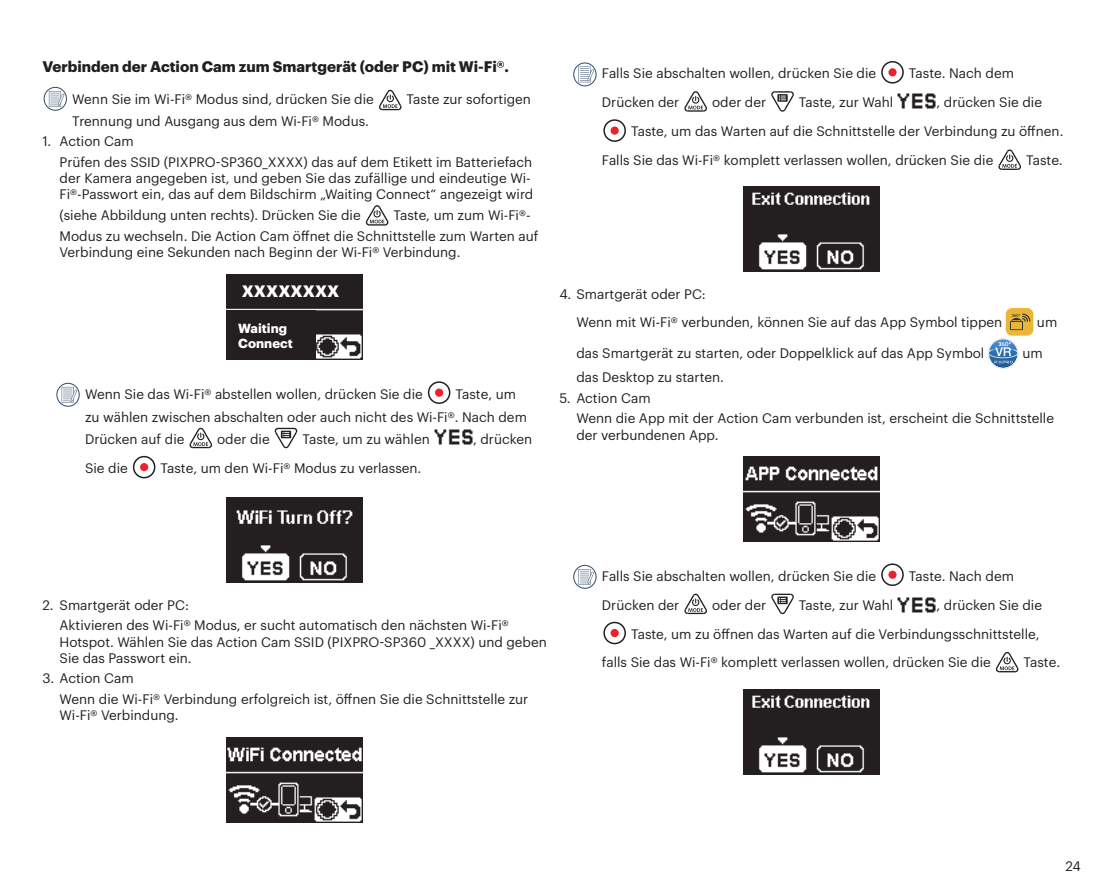
<style>
.page{position:relative;width:1106px;height:889px;background:#fff}
.page>*{position:absolute;margin:0;border:0;box-sizing:border-box;transform-origin:0 0}
.t1{font:700 16.2px "Graphik";color:#fff}
.t2{font:700 15px "Graphik";color:#231f20}
.t3{font:13.5px/20.4px "Graphik";color:#231f20}
.t4{font:700 12.9px/15.6px "Graphik";color:#fff}
</style>
<div class="page">
<svg style="left:44px;top:87px;width:23px;height:24px"></svg>
<svg style="left:379px;top:89px;width:23px;height:22px"></svg>
<svg style="left:365px;top:205px;width:24px;height:21px"></svg>
<img style="left:227px;top:275px;width:135px;height:85px">
<img style="left:227px;top:279px;width:135px;height:27px">
<div style="left:227px;top:311px;width:88px;height:49px;background:#231f20"></div>
<div style="left:233px;top:318px;width:71px;height:34px;background:#231f20"></div>
<div style="left:235px;top:279px;width:101px;height:23px;background:#231f20"></div>
<svg style="left:56px;top:383px;width:24px;height:24px"></svg>
<div style="left:428px;top:381px;width:22px;height:23px;border:1px solid #231f20;border-radius:50%"></div>
<div style="left:435px;top:388px;width:8px;height:9px;background:#ee2028;border-radius:50%"></div>
<svg style="left:189px;top:427px;width:23px;height:22px"></svg>
<svg style="left:274px;top:427px;width:24px;height:22px"></svg>
<img style="left:434px;top:429px;width:39px;height:16px">
<div style="left:133px;top:456px;width:22px;height:22px;border:1px solid #231f20;border-radius:50%"></div>
<div style="left:140px;top:463px;width:8px;height:8px;background:#ee2028;border-radius:50%"></div>
<img style="left:227px;top:497px;width:135px;height:85px">
<img style="left:227px;top:737px;width:135px;height:85px">
<svg style="left:573px;top:62px;width:23px;height:24px"></svg>
<div style="left:881px;top:61px;width:22px;height:23px;border:1px solid #231f20;border-radius:50%"></div>
<div style="left:888px;top:68px;width:8px;height:8px;background:#ee2028;border-radius:50%"></div>
<svg style="left:684px;top:91px;width:23px;height:21px"></svg>
<svg style="left:771px;top:91px;width:23px;height:21px"></svg>
<img style="left:897px;top:93px;width:39px;height:16px">
<div style="left:603px;top:119px;width:23px;height:23px;border:1px solid #231f20;border-radius:50%"></div>
<div style="left:610px;top:126px;width:8px;height:9px;background:#ee2028;border-radius:50%"></div>
<svg style="left:998px;top:149px;width:23px;height:21px"></svg>
<img style="left:743px;top:187px;width:136px;height:85px">
<div style="left:1005px;top:308px;width:28px;height:28px;background:#ebb636;border-radius:6px"></div>
<svg style="left:1010px;top:313px;width:20px;height:17px"></svg>
<svg style="left:988px;top:338px;width:31px;height:30px"></svg>
<img style="left:743px;top:457px;width:136px;height:85px">
<svg style="left:573px;top:565px;width:23px;height:24px"></svg>
<div style="left:881px;top:563px;width:22px;height:23px;border:1px solid #231f20;border-radius:50%"></div>
<div style="left:888px;top:570px;width:8px;height:9px;background:#ee2028;border-radius:50%"></div>
<svg style="left:684px;top:593px;width:23px;height:22px"></svg>
<svg style="left:771px;top:593px;width:23px;height:22px"></svg>
<img style="left:897px;top:597px;width:39px;height:16px">
<div style="left:603px;top:622px;width:23px;height:22px;border:1px solid #231f20;border-radius:50%"></div>
<div style="left:610px;top:629px;width:8px;height:8px;background:#ee2028;border-radius:50%"></div>
<svg style="left:995px;top:652px;width:24px;height:21px"></svg>
<img style="left:743px;top:689px;width:136px;height:85px">
<p class="t2" style="left:43px;top:55px;width:468px">Verbinden der Action Cam zum Smartgerät (oder PC) mit Wi-Fi®.</p>
<p class="t3" style="left:72px;top:87px;width:303px">Wenn Sie im Wi-Fi® Modus sind, drücken Sie die</p>
<p class="t3" style="left:406px;top:87px;width:126px">Taste zur sofortigen</p>
<p class="t3" style="left:72px;top:110px;width:298px">Trennung und Ausgang aus dem Wi-Fi® Modus.</p>
<p class="t3" style="left:60px;top:130px;width:474px;text-indent:-17px">1. Action Cam<br>Prüfen des SSID (PIXPRO-SP360_XXXX) das auf dem Etikett im Batteriefach</p>
<p class="t3" style="left:60px;top:169px;width:475px;line-height:16.2px">der Kamera angegeben ist, und geben Sie das zufällige und eindeutige Wi-<br>Fi®-Passwort ein, das auf dem Bildschirm „Waiting Connect“ angezeigt wird</p>
<p class="t3" style="left:60px;top:204px;width:303px">(siehe Abbildung unten rechts). Drücken Sie die</p>
<p class="t3" style="left:60px;top:204px;width:480px;line-height:21px;text-indent:334px">Taste, um zum Wi-Fi®-<br>Modus zu wechseln. Die Action Cam öffnet die Schnittstelle zum Warten auf</p>
<p class="t3" style="left:60px;top:241px;width:402px">Verbindung eine Sekunden nach Beginn der Wi-Fi® Verbindung.</p>
<p class="t1" style="left:242px;top:279px;width:99px">XXXXXXXX</p>
<p class="t4" style="left:238px;top:319px;width:56px">Waiting<br>Connect</p>
<p class="t3" style="left:85px;top:382px;width:339px">Wenn Sie das Wi-Fi® abstellen wollen, drücken Sie die</p>
<p class="t3" style="left:85px;top:381px;width:443px;line-height:22.6px;text-indent:370px">Taste, um zu wählen zwischen abschalten oder auch nicht des Wi-Fi®. Nach dem<br>Drücken auf die</p>
<p class="t3" style="left:217px;top:428px;width:54px">oder die</p>
<p class="t3" style="left:302px;top:428px;width:129px">Taste, um zu wählen</p>
<p class="t3" style="left:473px;top:428px;width:61px">, drücken</p>
<p class="t3" style="left:85px;top:457px;width:44px">Sie die</p>
<p class="t3" style="left:160px;top:457px;width:262px">Taste, um den Wi-Fi® Modus zu verlassen.</p>
<p class="t3" style="left:602px;top:62px;width:276px">Falls Sie abschalten wollen, drücken Sie die</p>
<p class="t3" style="left:908px;top:62px;width:107px">Taste. Nach dem</p>
<p class="t3" style="left:602px;top:91px;width:79px">Drücken der</p>
<p class="t3" style="left:712px;top:91px;width:56px">oder der</p>
<p class="t3" style="left:799px;top:91px;width:96px">Taste, zur Wahl</p>
<p class="t3" style="left:936px;top:91px;width:107px">, drücken Sie die</p>
<p class="t3" style="left:631px;top:120px;width:434px">Taste, um das Warten auf die Schnittstelle der Verbindung zu öffnen.</p>
<p class="t3" style="left:602px;top:148px;width:393px">Falls Sie das Wi-Fi® komplett verlassen wollen, drücken Sie die</p>
<p class="t3" style="left:1026px;top:148px;width:38px">Taste.</p>
<p class="t3" style="left:576px;top:279px;width:427px;line-height:27.5px;text-indent:-17px">4. Smartgerät oder PC:<br>Wenn mit Wi-Fi® verbunden, können Sie auf das App Symbol tippen</p>
<p class="t3" style="left:1037px;top:310px;width:22px">um</p>
<p class="t3" style="left:576px;top:342px;width:409px">das Smartgerät zu starten, oder Doppelklick auf das App Symbol</p>
<p class="t3" style="left:1022px;top:342px;width:22px">um</p>
<p class="t3" style="left:576px;top:366px;width:149px">das Desktop zu starten.</p>
<p class="t3" style="left:576px;top:386px;width:479px;text-indent:-17px">5. Action Cam<br>Wenn die App mit der Action Cam verbunden ist, erscheint die Schnittstelle</p>
<p class="t3" style="left:576px;top:423px;width:144px">der verbundenen App.</p>
<p class="t3" style="left:60px;top:593px;width:450px;text-indent:-17px">2. Smartgerät oder PC:<br>Aktivieren des Wi-Fi® Modus, er sucht automatisch den nächsten Wi-Fi®</p>
<p class="t3" style="left:60px;top:632px;width:489px;line-height:16.2px">Hotspot. Wählen Sie das Action Cam SSID (PIXPRO-SP360 _XXXX) und geben<br>Sie das Passwort ein.</p>
<p class="t3" style="left:60px;top:667px;width:470px;text-indent:-17px">3. Action Cam<br>Wenn die Wi-Fi® Verbindung erfolgreich ist, öffnen Sie die Schnittstelle zur</p>
<p class="t3" style="left:60px;top:703px;width:121px">Wi-Fi® Verbindung.</p>
<p class="t3" style="left:602px;top:564px;width:276px">Falls Sie abschalten wollen, drücken Sie die</p>
<p class="t3" style="left:908px;top:564px;width:107px">Taste. Nach dem</p>
<p class="t3" style="left:602px;top:593px;width:79px">Drücken der</p>
<p class="t3" style="left:712px;top:593px;width:56px">oder der</p>
<p class="t3" style="left:799px;top:593px;width:96px">Taste, zur Wahl</p>
<p class="t3" style="left:936px;top:593px;width:107px">, drücken Sie die</p>
<p class="t3" style="left:631px;top:622px;width:410px">Taste, um zu öffnen das Warten auf die Verbindungsschnittstelle,</p>
<p class="t3" style="left:602px;top:651px;width:390px">falls Sie das Wi-Fi® komplett verlassen wollen, drücken Sie die</p>
<p class="t3" style="left:1023px;top:651px;width:38px">Taste.</p>
<p class="t3" style="left:1065px;top:854px;width:17px">24</p>
</div>
